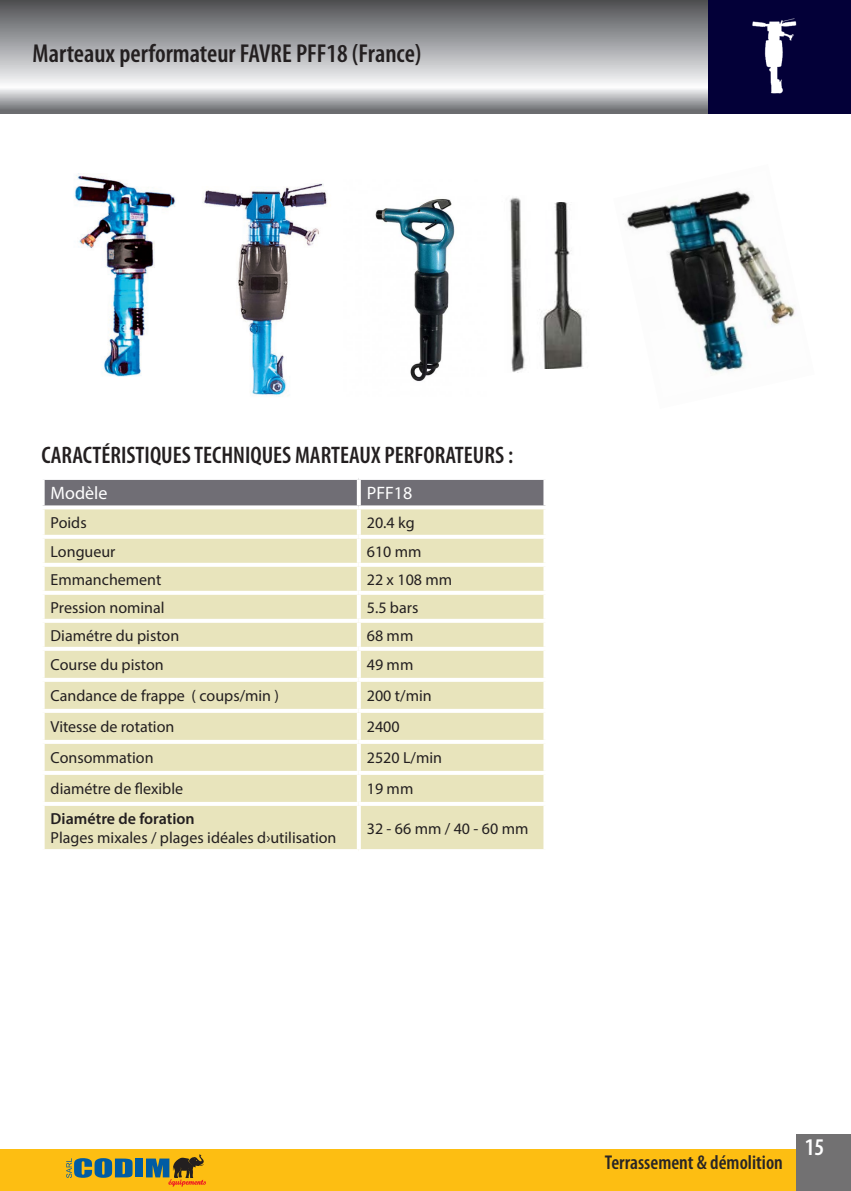
<style>
.page{position:relative;width:851px;height:1191px;background:#fff}
.page>*{position:absolute;margin:0;border:0;box-sizing:border-box;transform-origin:0 0}
.t1{font:600 condensed 26px "Myriad Pro";color:#231f20}
.t2{font:600 condensed 24px "Myriad Pro";color:#231f20}
.t3{font:600 condensed 24px "Myriad Pro";color:#fff}
.t4{font:600 condensed 20px "Myriad Pro";color:#282526}
.t5{font:18px "Myriad Pro";color:#fff}
.t6{font:16px "Myriad Pro";color:#231f20}
.t7{font:600 16px "Myriad Pro";color:#231f20}
</style>
<div class="page">
<div style="left:0;top:1148px;width:850px;height:43px;background:#fdbe12"></div>
<div style="left:795px;top:1134px;width:55px;height:57px;background:#727172"></div>
<svg style="left:0;top:0;width:708px;height:113px;background:#a5a6a8"></svg>
<div style="left:135px;top:1158px;width:8px;height:19px;background:#015ca3"></div>
<svg style="left:66px;top:1158px;width:66px;height:20px"></svg>
<svg style="left:146px;top:1154px;width:60px;height:32px"></svg>
<div style="left:45px;top:480px;width:498px;height:25px;background:#706e75"></div>
<div style="left:45px;top:509px;width:498px;height:340px;background:#e8e4bc"></div>
<svg style="left:44px;top:480px;width:1px;height:25px"></svg>
<svg style="left:357px;top:480px;width:4px;height:25px"></svg>
<svg style="left:543px;top:480px;width:1px;height:25px"></svg>
<svg style="left:42px;top:505px;width:317px;height:2px"></svg>
<svg style="left:43px;top:509px;width:2px;height:26px"></svg>
<svg style="left:359px;top:505px;width:187px;height:1px"></svg>
<hr style="left:357px;top:509px;width:4px;height:26px;background:#fff">
<svg style="left:543px;top:509px;width:2px;height:26px"></svg>
<svg style="left:43px;top:535px;width:316px;height:4px"></svg>
<svg style="left:43px;top:539px;width:2px;height:24px"></svg>
<svg style="left:359px;top:535px;width:186px;height:4px"></svg>
<hr style="left:357px;top:539px;width:4px;height:24px;background:#fff">
<svg style="left:543px;top:539px;width:2px;height:24px"></svg>
<svg style="left:43px;top:563px;width:316px;height:4px"></svg>
<svg style="left:44px;top:567px;width:1px;height:24px"></svg>
<svg style="left:359px;top:563px;width:186px;height:4px"></svg>
<hr style="left:357px;top:567px;width:4px;height:24px;background:#fff">
<svg style="left:543px;top:567px;width:1px;height:24px"></svg>
<hr style="left:41px;top:591px;width:318px;height:4px;background:#fff">
<svg style="left:44px;top:595px;width:1px;height:24px"></svg>
<hr style="left:359px;top:591px;width:188px;height:4px;background:#fff">
<hr style="left:357px;top:595px;width:4px;height:24px;background:#fff">
<svg style="left:543px;top:595px;width:1px;height:24px"></svg>
<hr style="left:41px;top:619px;width:318px;height:4px;background:#fff">
<svg style="left:44px;top:623px;width:1px;height:24px"></svg>
<hr style="left:359px;top:619px;width:188px;height:4px;background:#fff">
<hr style="left:357px;top:623px;width:4px;height:24px;background:#fff">
<svg style="left:543px;top:623px;width:1px;height:24px"></svg>
<hr style="left:41px;top:647px;width:318px;height:4px;background:#fff">
<svg style="left:44px;top:651px;width:1px;height:27px"></svg>
<hr style="left:359px;top:647px;width:188px;height:4px;background:#fff">
<hr style="left:357px;top:651px;width:4px;height:27px;background:#fff">
<svg style="left:543px;top:651px;width:1px;height:27px"></svg>
<hr style="left:41px;top:678px;width:318px;height:4px;background:#fff">
<svg style="left:44px;top:682px;width:1px;height:27px"></svg>
<hr style="left:359px;top:678px;width:188px;height:4px;background:#fff">
<hr style="left:357px;top:682px;width:4px;height:27px;background:#fff">
<svg style="left:543px;top:682px;width:1px;height:27px"></svg>
<hr style="left:41px;top:709px;width:318px;height:4px;background:#fff">
<svg style="left:44px;top:713px;width:1px;height:27px"></svg>
<hr style="left:359px;top:709px;width:188px;height:4px;background:#fff">
<hr style="left:357px;top:713px;width:4px;height:27px;background:#fff">
<svg style="left:543px;top:713px;width:1px;height:27px"></svg>
<hr style="left:41px;top:740px;width:318px;height:4px;background:#fff">
<svg style="left:44px;top:744px;width:1px;height:27px"></svg>
<hr style="left:359px;top:740px;width:188px;height:4px;background:#fff">
<hr style="left:357px;top:744px;width:4px;height:27px;background:#fff">
<svg style="left:543px;top:744px;width:1px;height:27px"></svg>
<hr style="left:41px;top:771px;width:318px;height:4px;background:#fff">
<svg style="left:44px;top:775px;width:1px;height:27px"></svg>
<hr style="left:359px;top:771px;width:188px;height:4px;background:#fff">
<hr style="left:357px;top:775px;width:4px;height:27px;background:#fff">
<svg style="left:543px;top:775px;width:1px;height:27px"></svg>
<hr style="left:41px;top:802px;width:318px;height:4px;background:#fff">
<svg style="left:44px;top:806px;width:1px;height:43px"></svg>
<hr style="left:359px;top:802px;width:188px;height:4px;background:#fff">
<hr style="left:357px;top:806px;width:4px;height:43px;background:#fff">
<svg style="left:543px;top:806px;width:1px;height:43px"></svg>
<div style="left:708px;top:0;width:142px;height:113px;background:#030038"></div>
<img style="left:752px;top:18px;width:45px;height:76px">
<img style="left:375px;top:199px;width:143px;height:183px">
<img style="left:539px;top:202px;width:44px;height:167px">
<img style="left:495px;top:197px;width:30px;height:175px">
<img style="left:627px;top:190px;width:168px;height:184px">
<img style="left:74px;top:173px;width:254px;height:224px">
<p class="t1" style="left:33px;top:39px;width:390px">Marteaux performateur FAVRE PFF18 (France)</p>
<p class="t2" style="left:41px;top:442px;width:473px">CARACTÉRISTIQUES TECHNIQUES MARTEAUX PERFORATEURS :</p>
<p class="t5" style="left:51px;top:482px;width:58px">Modèle</p>
<p class="t5" style="left:367px;top:482px;width:47px">PFF18</p>
<p class="t6" style="left:51px;top:513px;width:38px">Poids</p>
<p class="t6" style="left:367px;top:513px;width:49px">20.4 kg</p>
<p class="t6" style="left:51px;top:541px;width:66px">Longueur</p>
<p class="t6" style="left:367px;top:541px;width:56px">610 mm</p>
<p class="t6" style="left:51px;top:569px;width:112px">Emmanchement</p>
<p class="t6" style="left:367px;top:569px;width:87px">22 x 108 mm</p>
<p class="t6" style="left:51px;top:597px;width:115px">Pression nominal</p>
<p class="t6" style="left:367px;top:597px;width:53px">5.5 bars</p>
<p class="t6" style="left:51px;top:625px;width:130px">Diamétre du piston</p>
<p class="t6" style="left:367px;top:625px;width:48px">68 mm</p>
<p class="t6" style="left:51px;top:655px;width:114px">Course du piston</p>
<p class="t6" style="left:367px;top:655px;width:48px">49 mm</p>
<p class="t6" style="left:51px;top:686px;width:230px">Candance de frappe ( coups/min )</p>
<p class="t6" style="left:367px;top:686px;width:66px">200 t/min</p>
<p class="t6" style="left:51px;top:717px;width:125px">Vitesse de rotation</p>
<p class="t6" style="left:367px;top:717px;width:34px">2400</p>
<p class="t6" style="left:51px;top:748px;width:104px">Consommation</p>
<p class="t6" style="left:367px;top:748px;width:77px">2520 L/min</p>
<p class="t6" style="left:51px;top:779px;width:134px">diamétre de flexible</p>
<p class="t6" style="left:367px;top:779px;width:48px">19 mm</p>
<p class="t7" style="left:51px;top:808px;width:146px">Diamétre de foration</p>
<p class="t6" style="left:51px;top:828px;width:287px">Plages mixales / plages idéales d›utilisation</p>
<p class="t6" style="left:367px;top:818px;width:163px">32 - 66 mm / 40 - 60 mm</p>
<p class="t4" style="left:605px;top:1151px;width:179px">Terrassement &amp; démolition</p>
<p class="t3" style="left:804px;top:1134px;width:21px">15</p>
</div>
